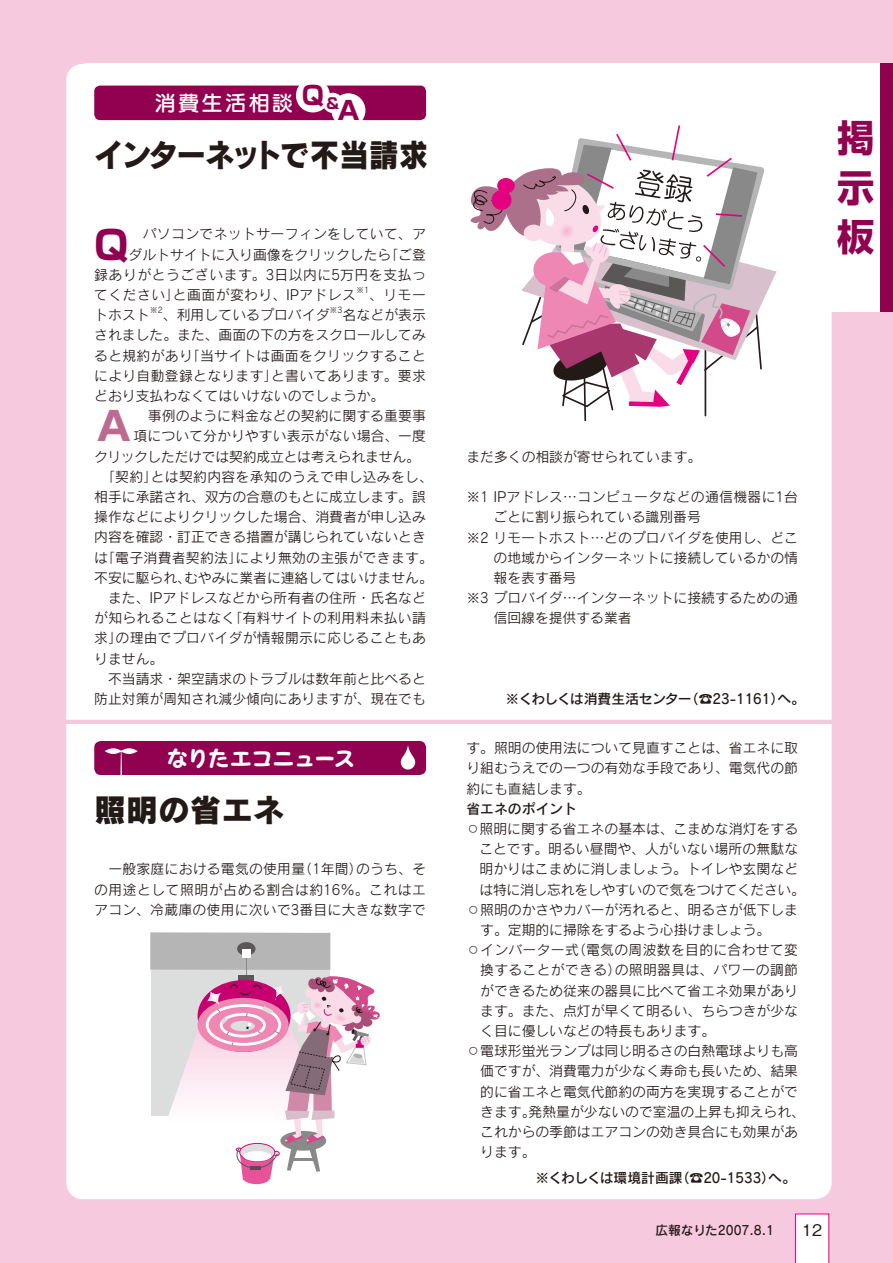
<style>
.page{position:relative;width:893px;height:1263px;background:#f7c9de}
.page>*{position:absolute;margin:0;border:0;box-sizing:border-box;transform-origin:0 0}
.t1{font:700 39.45px "Shin Go Pro";color:#920050}
.t2{font:700 39.45px "Shin Go Pro";color:#bd6a90}
.t3{font:700 37.2px/49.7px "Shin Go Pro";color:#920050;text-align:justify}
.t4{font:31.95px "Rodin Pro EB";letter-spacing:-.06em;color:#231916;scale:.93 1}
.t5{font:31.95px "Rodin Pro EB";letter-spacing:-.015em;color:#231916}
.t6{font:700 25.5px "Shin Go Pro";color:#920050}
.t7{font:23.4px "Pop Joy Std B";letter-spacing:-.105em;color:#fff}
.t8{font:21.3px "Seurat Pro DB";letter-spacing:.1em;color:#fff}
.t9{font:500 15.9px "Gothic BBB Pro";color:#231916}
.t10{font:700 14.85px "Shin Go Pro";color:#920050}
.t11{font:13.8px/20.2px "Rodin Pro M";color:#231916}
.t12{font:13.8px "Rodin Pro M";letter-spacing:.025em;color:#231916}
.t13{font:13.8px/20.2px "Rodin Pro M";letter-spacing:.02em;color:#231916}
.t14{font:13.8px "Rodin Pro DB";color:#231916}
.t15{font:13.8px "Rodin Pro M";letter-spacing:-.02em;color:#231916}
.t16{font:13.8px "Rodin Pro M";letter-spacing:.035em;color:#231916}
.t17{font:13.8px "Rodin Pro DB";letter-spacing:-.035em;color:#231916}
.t18{font:12.75px "Rodin Pro DB";color:#231916}
.t19{font:8.1px "Rodin Pro M";color:#231916}
</style>
<div class="page">
<div style="left:85px;top:63px;width:808px;height:249px;background:#fff"></div>
<div style="left:66px;top:64px;width:766px;height:1135px;background:#fff;border-radius:17px"></div>
<hr style="left:57px;top:720px;width:781px;height:4px;background:#f7c9de">
<div style="left:880px;top:63px;width:13px;height:249px;background:#920050"></div>
<div style="left:243px;top:1172px;width:26px;height:12px;background:#e85298;border-radius:50%"></div>
<svg style="left:150px;top:932px;width:230px;height:248px"></svg>
<div style="left:94px;top:86px;width:332px;height:34px;background:#920050;border-radius:6px"></div>
<div style="left:296px;top:78px;width:34px;height:34px;background:#fff;border-radius:50%"></div>
<div style="left:331px;top:93px;width:34px;height:34px;background:#fff;border-radius:50%"></div>
<div style="left:323px;top:93px;width:20px;height:20px;background:#fff;border-radius:50%"></div>
<div style="left:94px;top:741px;width:332px;height:34px;background:#920050;border-radius:7px"></div>
<svg style="left:105px;top:748px;width:33px;height:27px"></svg>
<svg style="left:401px;top:745px;width:14px;height:24px"></svg>
<svg style="left:470px;top:125px;width:307px;height:295px"></svg>
<svg style="left:795px;top:1213px;width:34px;height:50px"></svg>
<h3 class="t8" style="left:155px;top:89px;width:140px">消費生活相談</h3>
<h3 class="t6" style="left:302px;top:75px;width:24px">Q</h3>
<p class="t10" style="left:326px;top:91px;width:14px">&amp;</p>
<h3 class="t6" style="left:337px;top:90px;width:24px">A</h3>
<h3 class="t4" style="left:94px;top:133px;width:361px">インターネットで不当請求</h3>
<h1 class="t1" style="left:94px;top:213px;width:36px">Q</h1>
<p class="t12" style="left:143px;top:225px;width:285px">パソコンでネットサーフィンをしていて、ア</p>
<p class="t11" style="left:94px;top:244px;width:333px;text-align:center">ダルトサイトに入り画像をクリックしたら<br>録ありがとうございます。3日以内に5万円を支払っ</p>
<p class="t19" style="left:356px;top:285px;width:15px">※1</p>
<p class="t11" style="left:384px;top:244px;width:43px">「ご登</p>
<p class="t16" style="left:173px;top:286px;width:184px">と画面が変わり、IPアドレス</p>
<p class="t11" style="left:94px;top:284px;width:87px">てください」</p>
<p class="t11" style="left:369px;top:284px;width:58px">、リモー</p>
<p class="t19" style="left:150px;top:305px;width:15px">※2</p>
<p class="t11" style="left:94px;top:304px;width:57px">トホスト</p>
<p class="t19" style="left:330px;top:305px;width:15px">※3</p>
<p class="t11" style="left:163px;top:304px;width:168px">、利用しているプロバイダ</p>
<p class="t11" style="left:94px;top:304px;width:333px;text-align:right">名などが表示<br>されました。また、画面の下の方をスクロールしてみ「当サイトは画面をクリックすること</p>
<p class="t12" style="left:94px;top:346px;width:100px">ると規約があり</p>
<p class="t12" style="left:94px;top:367px;width:185px">により自動登録となります」</p>
<p class="t11" style="left:94px;top:385px;width:292px">どおり支払わなくてはいけないのでしょうか。</p>
<p class="t11" style="left:148px;top:405px;width:280px">事例のように料金などの契約に関する重要事</p>
<p class="t12" style="left:271px;top:367px;width:156px">と書いてあります。要求</p>
<h1 class="t2" style="left:94px;top:395px;width:41px">А</h1>
<p class="t11" style="left:134px;top:426px;width:294px">項について分かりやすい表示がない場合、一度</p>
<p class="t15" style="left:94px;top:447px;width:327px">クリックしただけでは契約成立とは考えられません。</p>
<p class="t12" style="left:151px;top:468px;width:284px">とは契約内容を承知のうえで申し込みをし、</p>
<p class="t11" style="left:101px;top:466px;width:58px">「契約」</p>
<p class="t11" style="left:94px;top:486px;width:333px">相手に承諾され、双方の合意のもとに成立します。誤</p>
<p class="t11" style="left:94px;top:506px;width:333px">操作などによりクリックした場合、消費者が申し込み</p>
<p class="t11" style="left:94px;top:527px;width:333px">内容を確認・訂正できる措置が講じられていないとき</p>
<p class="t12" style="left:236px;top:548px;width:199px">により無効の主張ができます。</p>
<p class="t11" style="left:184px;top:547px;width:250px;text-indent:-90px">「は電子消費者契約法」<br>むやみに業者に連絡してはいけません。</p>
<p class="t11" style="left:94px;top:567px;width:98px">不安に駆られ、</p>
<p class="t11" style="left:108px;top:587px;width:319px">また、IPアドレスなどから所有者の住所・氏名など</p>
<p class="t12" style="left:228px;top:609px;width:199px">「有料サイトの利用料未払い請</p>
<p class="t13" style="left:116px;top:607px;width:312px;text-indent:-21px">が知られることはなく<br>の理由でプロバイダが情報開示に応じることもあ</p>
<p class="t11" style="left:94px;top:628px;width:29px">求」</p>
<p class="t11" style="left:94px;top:648px;width:71px">りません。</p>
<p class="t11" style="left:108px;top:668px;width:319px">不当請求・架空請求のトラブルは数年前と比べると</p>
<p class="t11" style="left:94px;top:688px;width:333px">防止対策が周知され減少傾向にありますが、現在でも</p>
<h3 class="t7" style="left:166px;top:743px;width:192px">なりたエコニュース</h3>
<h3 class="t5" style="left:94px;top:788px;width:192px">照明の省エネ</h3>
<p class="t11" style="left:298px;top:858px;width:66px">（1年間）</p>
<p class="t13" style="left:94px;top:858px;width:333px;text-indent:14px">一般家庭における電気の使用量<br>の用途として照明が占める割合は約16％。これはエアコン、冷蔵庫の使用に次いで3番目に大きな数字で</p>
<p class="t11" style="left:356px;top:858px;width:71px">のうち、そ</p>
<h2 class="t3" style="left:837px;top:109px;width:38px">掲示板</h2>
<p class="t11" style="left:466px;top:446px;width:236px">まだ多くの相談が寄せられています。</p>
<p class="t12" style="left:466px;top:488px;width:333px">※1 IPアドレス…コンピュータなどの通信機器に1台</p>
<p class="t11" style="left:494px;top:507px;width:209px">ごとに割り振られている識別番号</p>
<p class="t11" style="left:466px;top:527px;width:333px">※2 リモートホスト…どのプロバイダを使用し、どこ</p>
<p class="t11" style="left:494px;top:547px;width:306px">の地域からインターネットに接続しているかの情</p>
<p class="t11" style="left:494px;top:567px;width:84px">報を表す番号</p>
<p class="t11" style="left:466px;top:587px;width:333px">※3 プロバイダ…インターネットに接続するための通</p>
<p class="t11" style="left:494px;top:608px;width:140px">信回線を提供する業者</p>
<p class="t14" style="left:685px;top:690px;width:122px">（☎23-1161 へ）。</p>
<p class="t17" style="left:506px;top:690px;width:188px">※くわしくは消費生活センター</p>
<p class="t11" style="left:466px;top:737px;width:333px;text-align:justify">す。照明の使用法について見直すことは、省エネに取り組むうえでの一つの有効な手段であり、電気代の節約にも直結します。</p>
<p class="t14" style="left:466px;top:799px;width:112px">省エネのポイント</p>
<p class="t11" style="left:479px;top:818px;width:327px;text-indent:-13px">○照明に関する省エネの基本は、こまめな消灯をすることです。明るい昼間や、人がいない場所の無駄な明かりはこまめに消しましょう。トイレや玄関などは特に消し忘れをしやすいので気をつけてください。</p>
<p class="t11" style="left:466px;top:899px;width:333px">○照明のかさやカバーが汚れると、明るさが低下しま</p>
<p class="t11" style="left:480px;top:919px;width:292px">す。定期的に掃除をするよう心掛けましょう。</p>
<p class="t12" style="left:572px;top:941px;width:228px">（電気の周波数を目的に合わせて変</p>
<p class="t12" style="left:466px;top:941px;width:114px">○インバーター式</p>
<p class="t11" style="left:480px;top:959px;width:319px">換することができる）<br>ができるため従来の器具に比べて省エネ効果があります。また、点灯が早くて明るい、ちらつきが少なく目に優しいなどの特長もあります。</p>
<p class="t11" style="left:466px;top:1040px;width:333px">○電球形蛍光ランプは同じ明るさの白熱電球よりも高</p>
<p class="t11" style="left:480px;top:1060px;width:319px">価ですが、消費電力が少なく寿命も長いため、結果</p>
<p class="t11" style="left:480px;top:1081px;width:319px">的に省エネと電気代節約の両方を実現することがで</p>
<p class="t11" style="left:529px;top:1101px;width:278px">発熱量が少ないので室温の上昇も抑えられ、</p>
<p class="t12" style="left:615px;top:961px;width:185px">の照明器具は、パワーの調節</p>
<p class="t11" style="left:480px;top:1101px;width:319px">きます。<br>これからの季節はエアコンの効き具合にも効果があります。</p>
<p class="t14" style="left:676px;top:1169px;width:122px">（☎20-1533 へ）。</p>
<p class="t14" style="left:535px;top:1169px;width:149px">※くわしくは環境計画課</p>
<p class="t18" style="left:655px;top:1221px;width:120px">広報なりた2007.8.1</p>
<p class="t9" style="left:802px;top:1217px;width:22px">12</p>
</div>
